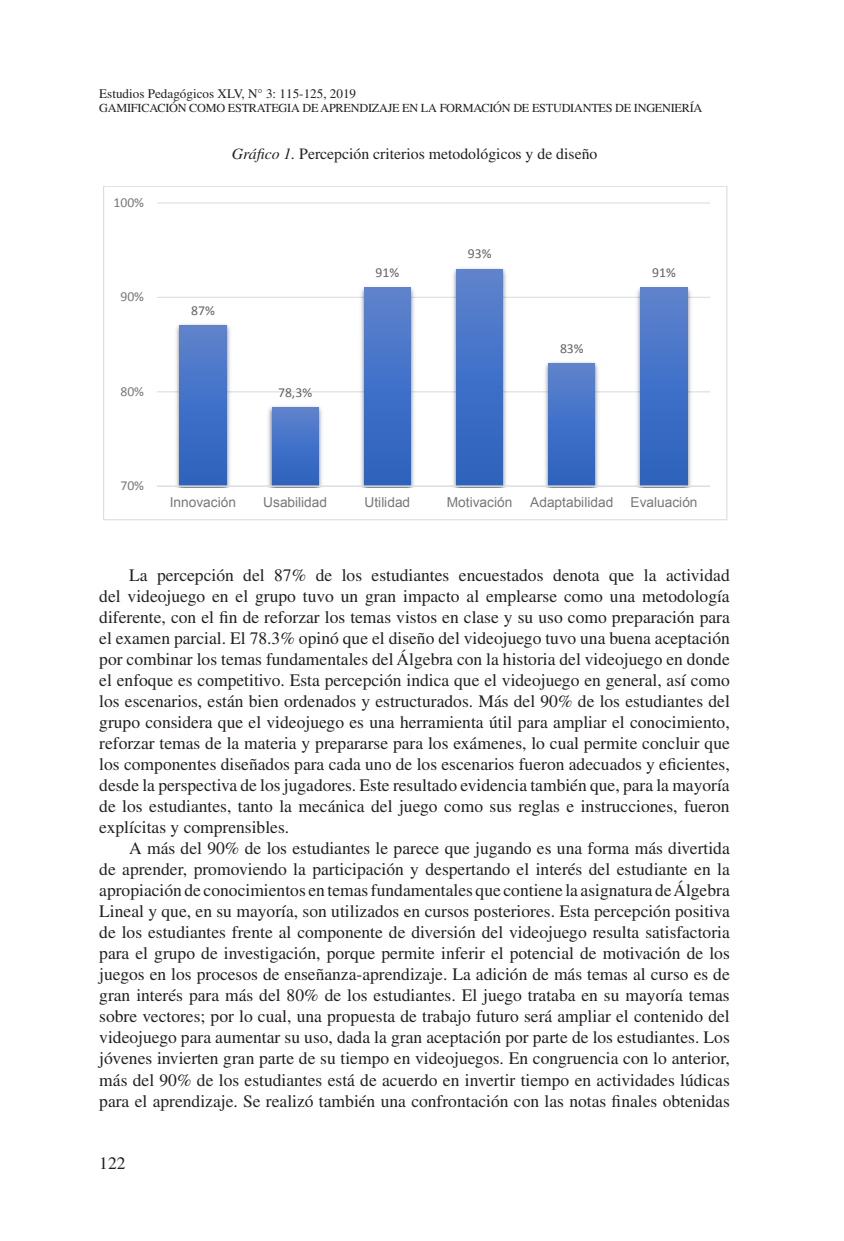
<style>
.page{position:relative;width:844px;height:1241px;background:#fff}
.page>*{position:absolute;margin:0;border:0;box-sizing:border-box;transform-origin:0 0}
.Texto_Párrafo_-_Artí{font:17.5px/21px "Times LT Std";color:#231f20;text-align:justify}
.Normal__Web{font:15.75px "Times LT Std";color:#231f20}
.t1{font:13.65px "Arial";letter-spacing:.005em;color:#76787b}
.t2{font:13.65px "Calibri";color:#636366}
.t3{font:13.65px "Calibri";color:#76787b}
.Subtítulo_-_Artículo{font:13.12px "Times LT Std";color:#231f20}
.Subtítulo_-_Artículo-2{font:12.25px "Times LT Std";letter-spacing:-.02em;color:#231f20}
.s1{font-style:italic}
</style>
<div class="page">
<hr style="left:157px;top:391px;width:553px;height:1px;background:#dcdddf">
<hr style="left:157px;top:297px;width:553px;height:1px;background:#dcdddf">
<hr style="left:157px;top:202px;width:553px;height:1px;background:#dcdddf">
<img style="left:173px;top:324px;width:60px;height:161px">
<img style="left:268px;top:406px;width:54px;height:79px">
<img style="left:357px;top:287px;width:60px;height:198px">
<img style="left:449px;top:268px;width:60px;height:217px">
<img style="left:541px;top:362px;width:60px;height:123px">
<img style="left:633px;top:287px;width:61px;height:198px">
<div style="left:180px;top:326px;width:46px;height:160px;background:linear-gradient(to bottom,#5c82cf,#2a61be)"></div>
<div style="left:272px;top:408px;width:46px;height:78px;background:linear-gradient(to bottom,#5c82cf,#2b61bf)"></div>
<div style="left:364px;top:288px;width:46px;height:198px;background:linear-gradient(to bottom,#5c82cf,#2a61be)"></div>
<div style="left:456px;top:269px;width:46px;height:217px;background:linear-gradient(to bottom,#5c82cf,#2a60be)"></div>
<div style="left:548px;top:363px;width:46px;height:123px;background:linear-gradient(to bottom,#5c83cf,#2a61bf)"></div>
<div style="left:640px;top:288px;width:46px;height:198px;background:linear-gradient(to bottom,#5c82cf,#2a61be)"></div>
<hr style="left:157px;top:485px;width:553px;height:2px;background:#dcdddf">
<p class="Subtítulo_-_Artículo" style="left:99px;top:86px;width:258px">Estudios Pedagógicos XLV, N° 3: 115-125, 2019</p>
<p class="Subtítulo_-_Artículo-2" style="left:99px;top:101px;width:604px">GAMIFICACIÓN COMO ESTRATEGIA DE APRENDIZAJE EN LA FORMACIÓN DE ESTUDIANTES DE INGENIERÍA</p>
<p class="t3" style="left:113px;top:194px;width:32px">100%</p>
<p class="t3" style="left:120px;top:288px;width:25px">90%</p>
<p class="t3" style="left:120px;top:382px;width:25px">80%</p>
<p class="Normal__Web" style="left:231px;top:145px;width:367px"><span class="s1">Gráfico 1.</span> Percepción criterios metodológicos y de diseño</p>
<p class="t2" style="left:191px;top:302px;width:25px">87%</p>
<p class="t2" style="left:278px;top:384px;width:36px">78,3%</p>
<p class="t2" style="left:375px;top:264px;width:25px">91%</p>
<p class="t2" style="left:467px;top:245px;width:25px">93%</p>
<p class="t2" style="left:560px;top:340px;width:25px">83%</p>
<p class="t2" style="left:652px;top:264px;width:25px">91%</p>
<p class="t3" style="left:120px;top:477px;width:25px">70%</p>
<p class="t1" style="left:170px;top:493px;width:68px">Innovación</p>
<p class="t1" style="left:263px;top:493px;width:66px">Usabilidad</p>
<p class="t1" style="left:364px;top:493px;width:47px">Utilidad</p>
<p class="t1" style="left:447px;top:493px;width:67px">Motivación</p>
<p class="t1" style="left:530px;top:493px;width:84px">Adaptabilidad</p>
<p class="t1" style="left:630px;top:493px;width:68px">Evaluación</p>
<p class="Texto_Párrafo_-_Artí" style="left:99px;top:564px;width:632px;text-indent:30px">La percepción del 87% de los estudiantes encuestados denota que la actividad del videojuego en el grupo tuvo un gran impacto al emplearse como una metodología diferente, con el fin de reforzar los temas vistos en clase y su uso como preparación para el examen parcial. El 78.3% opinó que el diseño del videojuego tuvo una buena aceptación por combinar los temas fundamentales del Álgebra con la historia del videojuego en donde el enfoque es competitivo. Esta percepción indica que el videojuego en general, así como los escenarios, están bien ordenados y estructurados. Más del 90% de los estudiantes del grupo considera que el videojuego es una herramienta útil para ampliar el conocimiento, reforzar temas de la materia y prepararse para los exámenes, lo cual permite concluir que los componentes diseñados para cada uno de los escenarios fueron adecuados y eficientes, desde la perspectiva de los jugadores. Este resultado evidencia también que, para la mayoría de los estudiantes, tanto la mecánica del juego como sus reglas e instrucciones, fueron explícitas y comprensibles.</p>
<p class="Texto_Párrafo_-_Artí" style="left:99px;top:837px;width:632px;text-indent:30px">A más del 90% de los estudiantes le parece que jugando es una forma más divertida de aprender, promoviendo la participación y despertando el interés del estudiante en la apropiación de conocimientos en temas fundamentales que contiene la asignatura de Álgebra Lineal y que, en su mayoría, son utilizados en cursos posteriores. Esta percepción positiva de los estudiantes frente al componente de diversión del videojuego resulta satisfactoria para el grupo de investigación, porque permite inferir el potencial de motivación de los juegos en los procesos de enseñanza-aprendizaje. La adición de más temas al curso es de gran interés para más del 80% de los estudiantes. El juego trataba en su mayoría temas sobre vectores; por lo cual, una propuesta de trabajo futuro será ampliar el contenido del videojuego para aumentar su uso, dada la gran aceptación por parte de los estudiantes. Los jóvenes invierten gran parte de su tiempo en videojuegos. En congruencia con lo anterior, más del 90% de los estudiantes está de acuerdo en invertir tiempo en actividades lúdicas para el aprendizaje. Se realizó también una confrontación con las notas finales obtenidas</p>
<p class="Texto_Párrafo_-_Artí" style="left:99px;top:1151px;width:28px">122</p>
</div>
